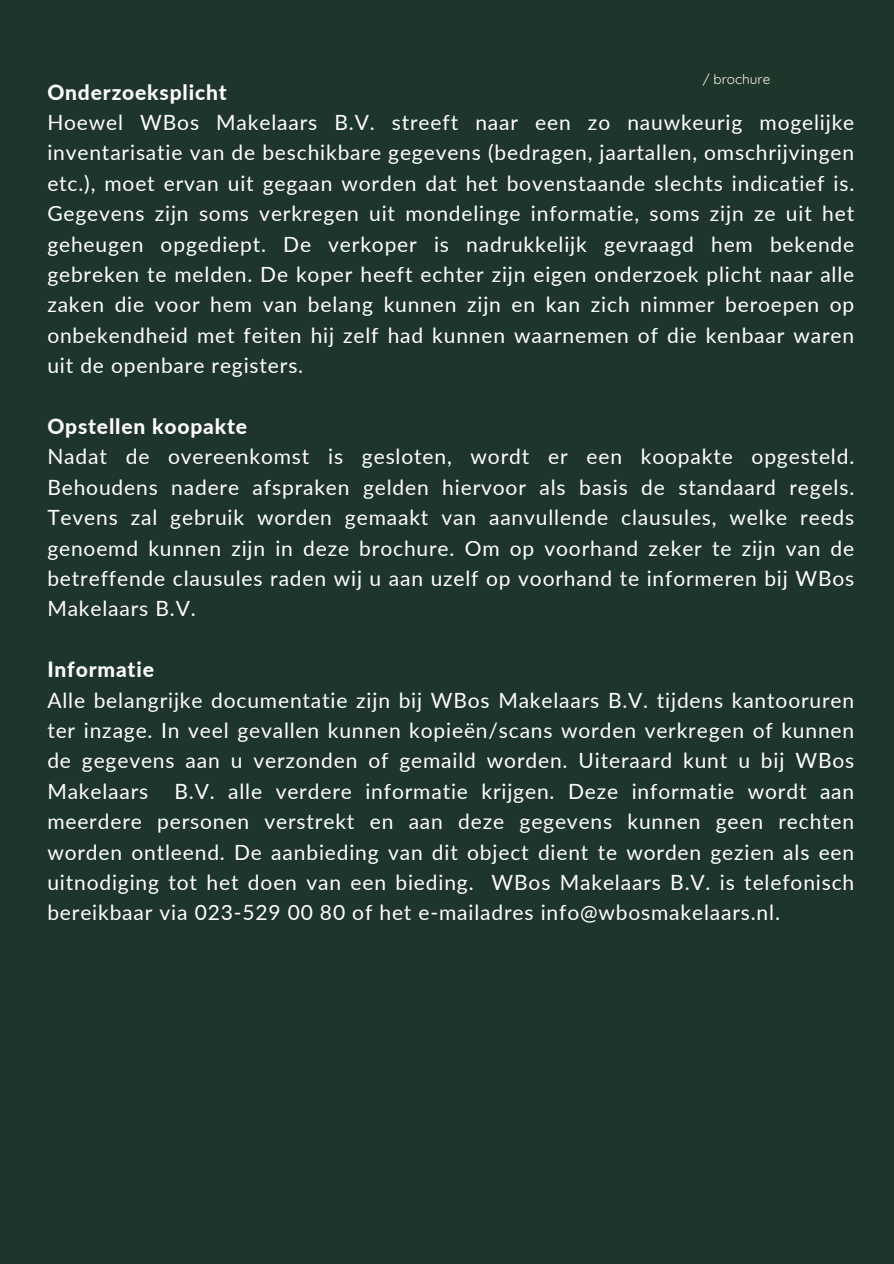
<style>
.page{position:relative;width:894px;height:1264px;background:#fff}
.page>*{position:absolute;margin:0;border:0;box-sizing:border-box;transform-origin:0 0}
.t1{font:21px/30.5px "Lato";letter-spacing:.04em;color:#fff;text-align:justify}
.t2{font:800 21px "Lato";letter-spacing:.04em;color:#fff}
.t3{font:13.5px "Quicksand";color:#f8f3ec}
</style>
<div class="page">
<div style="left:0;top:0;width:893px;height:1263px;background:#1e352c"></div>
<p class="t3" style="left:702px;top:70px;width:69px">/ brochure</p>
<p class="t2" style="left:47px;top:79px;width:181px">Onderzoeksplicht</p>
<p class="t1" style="left:47px;top:107px;width:808px">Hoewel WBos Makelaars B.V. streeft naar een zo nauwkeurig mogelijke inventarisatie van de beschikbare gegevens (bedragen, jaartallen, omschrijvingen etc.), moet ervan uit gegaan worden dat het bovenstaande slechts indicatief is.<br>Gegevens zijn soms verkregen uit mondelinge informatie, soms zijn ze uit het geheugen opgediept. De verkoper is nadrukkelijk gevraagd hem bekende gebreken te melden. De koper heeft echter zijn eigen onderzoek plicht naar alle zaken die voor hem van belang kunnen zijn en kan zich nimmer beroepen op onbekendheid met feiten hij zelf had kunnen waarnemen of die kenbaar waren uit de openbare registers.</p>
<p class="t2" style="left:47px;top:413px;width:201px">Opstellen koopakte</p>
<p class="t1" style="left:47px;top:441px;width:808px">Nadat de overeenkomst is gesloten, wordt er een koopakte opgesteld.<br>Behoudens nadere afspraken gelden hiervoor als basis de standaard regels.<br>Tevens zal gebruik worden gemaakt van aanvullende clausules, welke reeds genoemd kunnen zijn in deze brochure. Om op voorhand zeker te zijn van de betreffende clausules raden wij u aan uzelf op voorhand te informeren bij WBos Makelaars B.V.</p>
<p class="t2" style="left:47px;top:656px;width:108px">Informatie</p>
<p class="t1" style="left:47px;top:684px;width:808px">Alle belangrijke documentatie zijn bij WBos Makelaars B.V. tijdens kantooruren ter inzage. In veel gevallen kunnen kopieën/scans worden verkregen of kunnen de gegevens aan u verzonden of gemaild worden. Uiteraard kunt u bij WBos Makelaars B.V. alle verdere informatie krijgen. Deze informatie wordt aan meerdere personen verstrekt en aan deze gegevens kunnen geen rechten worden ontleend. De aanbieding van dit object dient te worden gezien als een uitnodiging tot het doen van een bieding. WBos Makelaars B.V. is telefonisch bereikbaar via 023-529 00 80 of het e-mailadres info@wbosmakelaars.nl.</p>
</div>
